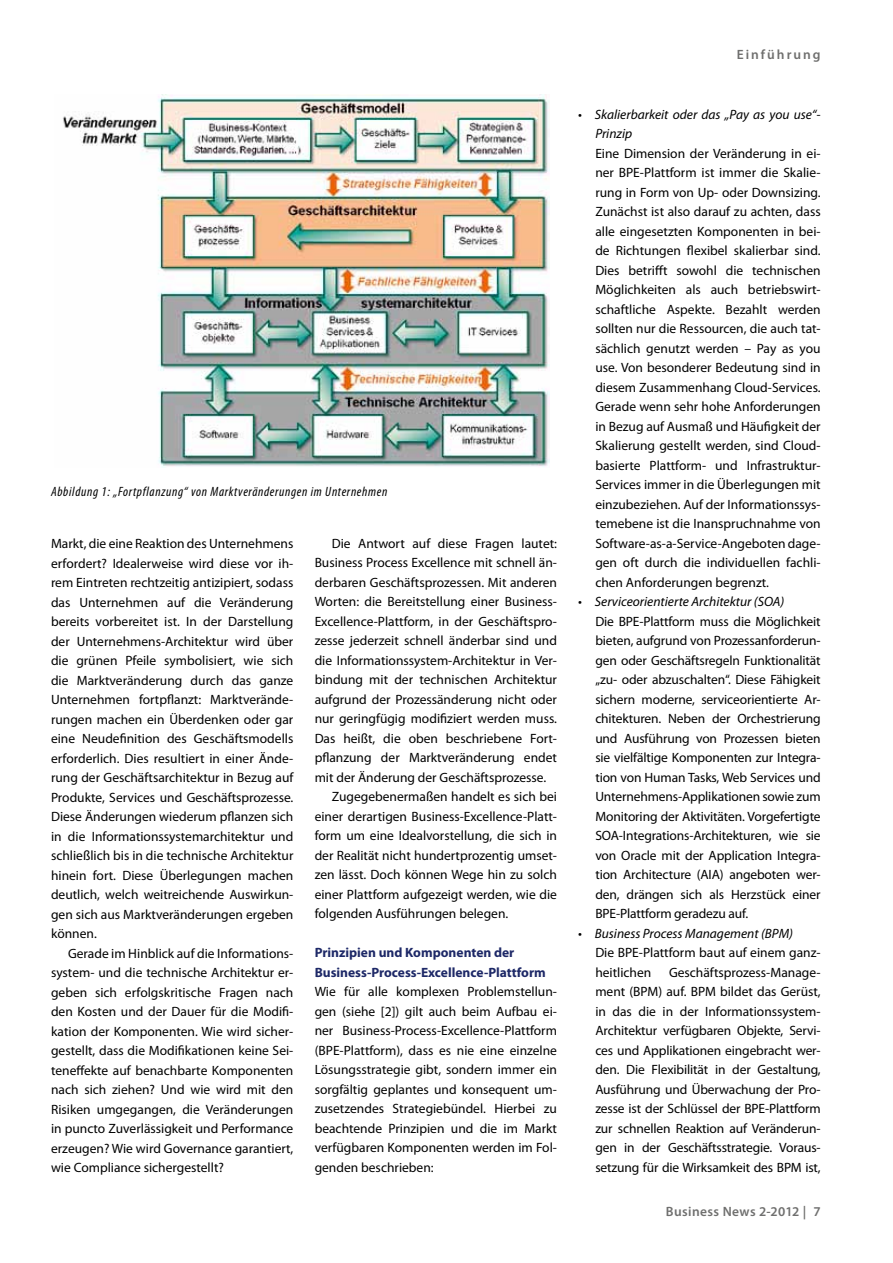
<style>
.page{position:relative;width:893px;height:1263px;background:#fff}
.page>*{position:absolute;margin:0;border:0;box-sizing:border-box;transform-origin:0 0}
.t1{font:13.5px/19.5px "Myriad Pro";color:#000;text-align:justify}
.t2{font:italic 13.5px/19.5px "Myriad Pro";color:#000}
.t3{font:700 13.5px/19.5px "Myriad Pro";color:#1d2867}
.t4{font:italic condensed 13.5px "Myriad Pro";letter-spacing:.05em;color:#000}
.t5{font:600 13.5px "Myriad Pro";letter-spacing:.03em;color:#6f6f6e}
.t6{font:600 13.5px "Myriad Pro";letter-spacing:.15em;color:#6f6f6e}
</style>
<div class="page">
<img style="left:63px;top:95px;width:487px;height:373px">
<p class="t4" style="left:51px;top:483px;width:338px">Abbildung 1: „Fortpflanzung“ von Marktveränderungen im Unternehmen</p>
<p class="t1" style="left:51px;top:534px;width:244px">Markt, die eine Reaktion des Unternehmens erfordert? Idealerweise wird diese vor ih&shy;rem Eintreten rechtzeitig antizipiert, sodass das Unternehmen auf die Veränderung bereits vorbereitet ist. In der Darstellung der Unternehmens-Architektur wird über die grünen Pfeile symbolisiert, wie sich die Marktveränderung durch das ganze Unternehmen fortpflanzt: Marktverände&shy;rungen machen ein Überdenken oder gar eine Neudefinition des Geschäftsmodells erforderlich. Dies resultiert in einer Ände&shy;rung der Geschäftsarchitektur in Bezug auf Produkte, Services und Geschäftsprozesse.<br>Diese Änderungen wiederum pflanzen sich in die Informationssystemarchitektur und schließlich bis in die technische Architektur hinein fort. Diese Überlegungen machen deutlich, welch weitreichende Auswirkun&shy;gen sich aus Marktveränderungen ergeben können.</p>
<p class="t1" style="left:51px;top:943px;width:244px;text-indent:17px">Gerade im Hinblick auf die Informations&shy;system- und die technische Architektur er&shy;geben sich erfolgskritische Fragen nach den Kosten und der Dauer für die Modifi&shy;kation der Komponenten. Wie wird sicher&shy;gestellt, dass die Modifikationen keine Sei&shy;teneffekte auf benachbarte Komponenten nach sich ziehen? Und wie wird mit den Risiken umgegangen, die Veränderungen in puncto Zuverlässigkeit und Performance erzeugen? Wie wird Governance garantiert, wie Compliance sichergestellt?</p>
<p class="t1" style="left:332px;top:533px;width:227px">Die Antwort auf diese Fragen lautet:</p>
<p class="t1" style="left:315px;top:553px;width:244px">Business Process Excellence mit schnell än-</p>
<p class="t1" style="left:315px;top:572px;width:244px">derbaren Geschäftsprozessen. Mit anderen</p>
<p class="t1" style="left:315px;top:592px;width:244px">Worten: die Bereitstellung einer Business-</p>
<p class="t1" style="left:315px;top:611px;width:244px">Excellence-Plattform, in der Geschäftspro-</p>
<p class="t1" style="left:315px;top:631px;width:244px">zesse jederzeit schnell änderbar sind und</p>
<p class="t1" style="left:315px;top:650px;width:244px">die Informationssystem-Architektur in Ver-</p>
<p class="t1" style="left:315px;top:670px;width:244px">bindung mit der technischen Architektur</p>
<p class="t1" style="left:315px;top:689px;width:244px">aufgrund der Prozessänderung nicht oder</p>
<p class="t1" style="left:315px;top:709px;width:244px">nur geringfügig modifiziert werden muss.</p>
<p class="t1" style="left:315px;top:728px;width:244px">Das heißt, die oben beschriebene Fort-</p>
<p class="t1" style="left:315px;top:748px;width:244px">pflanzung der Marktveränderung endet</p>
<p class="t1" style="left:315px;top:767px;width:233px">mit der Änderung der Geschäftsprozesse.</p>
<p class="t1" style="left:332px;top:787px;width:227px">Zugegebenermaßen handelt es sich bei</p>
<p class="t1" style="left:315px;top:806px;width:244px">einer derartigen Business-Excellence-Platt-</p>
<p class="t1" style="left:315px;top:826px;width:244px">form um eine Idealvorstellung, die sich in</p>
<p class="t1" style="left:315px;top:845px;width:244px">der Realität nicht hundertprozentig umset-</p>
<p class="t1" style="left:315px;top:865px;width:244px">zen lässt. Doch können Wege hin zu solch</p>
<p class="t1" style="left:315px;top:884px;width:244px">einer Plattform aufgezeigt werden, wie die</p>
<p class="t1" style="left:315px;top:904px;width:195px">folgenden Ausführungen belegen.</p>
<p class="t3" style="left:315px;top:943px;width:233px">Prinzipien und Komponenten der<br>Business-Process-Excellence-Plattform</p>
<p class="t1" style="left:315px;top:982px;width:244px">Wie für alle komplexen Problemstellun&shy;gen (siehe [2]) gilt auch beim Aufbau ei&shy;ner Business-Process-Excellence-Plattform (BPE-Plattform), dass es nie eine einzelne Lösungsstrategie gibt, sondern immer ein sorgfältig geplantes und konsequent um&shy;zusetzendes Strategiebündel. Hierbei zu beachtende Prinzipien und die im Markt verfügbaren Komponenten werden im Fol&shy;genden beschrieben:</p>
<p class="t6" style="left:737px;top:46px;width:86px">Einführung</p>
<p class="t2" style="left:595px;top:104px;width:227px;text-indent:-17px">• Skalierbarkeit oder das „Pay as you use“-<br>Prinzip</p>
<p class="t1" style="left:595px;top:143px;width:227px">Eine Dimension der Veränderung in ei&shy;ner BPE-Plattform ist immer die Skalie&shy;rung in Form von Up- oder Downsizing.<br>Zunächst ist also darauf zu achten, dass alle eingesetzten Komponenten in bei&shy;de Richtungen flexibel skalierbar sind.<br>Dies betrifft sowohl die technischen Möglichkeiten als auch betriebswirt&shy;schaftliche Aspekte. Bezahlt werden sollten nur die Ressourcen, die auch tat&shy;sächlich genutzt werden – Pay as you use. Von besonderer Bedeutung sind in diesem Zusammenhang Cloud-Services.<br>Gerade wenn sehr hohe Anforderungen in Bezug auf Ausmaß und Häufigkeit der Skalierung gestellt werden, sind Cloud&shy;basierte Plattform- und Infrastruktur-Services immer in die Überlegungen mit einzubeziehen. Auf der Informationssys&shy;temebene ist die Inanspruchnahme von Software-as-a-Service-Angeboten dage&shy;gen oft durch die individuellen fachli&shy;chen Anforderungen begrenzt.</p>
<p class="t2" style="left:578px;top:592px;width:208px">• Serviceorientierte Architektur (SOA)</p>
<p class="t1" style="left:595px;top:611px;width:227px">Die BPE-Plattform muss die Möglichkeit bieten, aufgrund von Prozessanforderun&shy;gen oder Geschäftsregeln Funktionalität „zu- oder abzuschalten“. Diese Fähigkeit sichern moderne, serviceorientierte Ar&shy;chitekturen. Neben der Orchestrierung und Ausführung von Prozessen bieten sie vielfältige Komponenten zur Integra&shy;tion von Human Tasks, Web Services und Unternehmens-Applikationen sowie zum Monitoring der Aktivitäten. Vorgefertigte SOA-Integrations-Architekturen, wie sie von Oracle mit der Application Integra&shy;tion Architecture (AIA) angeboten wer&shy;den, drängen sich als Herzstück einer BPE-Plattform geradezu auf.</p>
<p class="t2" style="left:578px;top:923px;width:216px">• Business Process Management (BPM)</p>
<p class="t1" style="left:595px;top:942px;width:227px">Die BPE-Plattform baut auf einem ganz&shy;heitlichen</p>
<p class="t1" style="left:595px;top:962px;width:227px;text-indent:74px">Geschäftsprozess-Manage&shy;ment (BPM) auf. BPM bildet das Gerüst, in das die in der Informationssystem-Architektur verfügbaren Objekte, Servi&shy;ces und Applikationen eingebracht wer&shy;den. Die Flexibilität in der Gestaltung, Ausführung und Überwachung der Pro&shy;zesse ist der Schlüssel der BPE-Plattform zur schnellen Reaktion auf Veränderun&shy;gen in der Geschäftsstrategie. Voraus&shy;setzung für die Wirksamkeit des BPM ist,</p>
<p class="t5" style="left:666px;top:1203px;width:156px">Business News 2-2012 | 7</p>
</div>
